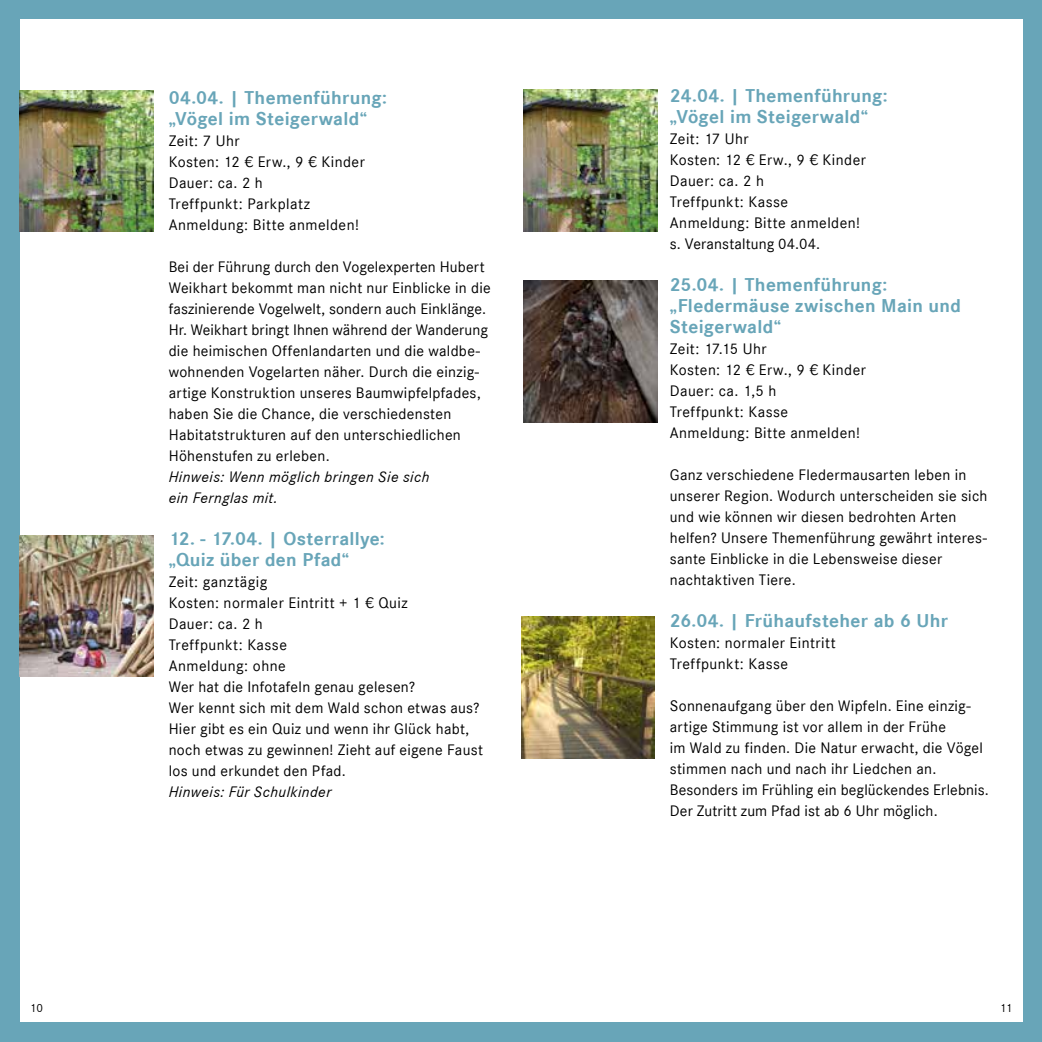
<style>
.page{position:relative;width:1042px;height:1042px;background:#fff}
.page>*{position:absolute;margin:0;border:0;box-sizing:border-box;transform-origin:0 0}
.t1{font:700 19.25px/21px "Corporate S";letter-spacing:.02em;color:#68a5b8}
.t2{font:15.75px/21px "Corporate S";letter-spacing:.02em;color:#000}
.t3{font:italic 15.75px/21px "Corporate S";letter-spacing:.03em;color:#000}
.t4{font:12.25px "Corporate S";color:#000}
</style>
<div class="page">
<div style="left:0;top:0;width:1042px;height:1042px;background:linear-gradient(to right,#67a5b8,#69a6b9)"></div>
<div style="left:20px;top:20px;width:1002px;height:1002px;background:#fff"></div>
<img style="left:20px;top:90px;width:134px;height:142px">
<img style="left:20px;top:535px;width:134px;height:141px">
<img style="left:523px;top:281px;width:134px;height:141px">
<img style="left:521px;top:617px;width:134px;height:141px">
<img style="left:524px;top:90px;width:134px;height:141px">
<p class="t1" style="left:169px;top:88px;width:220px">04.04. | Themenführung: „Vögel im Steigerwald“</p>
<p class="t2" style="left:169px;top:131px;width:198px">Zeit: 7 Uhr<br>Kosten: 12 € Erw., 9 € Kinder<br>Dauer: ca. 2 h<br>Treffpunkt: Parkplatz<br>Anmeldung: Bitte anmelden!</p>
<p class="t2" style="left:169px;top:257px;width:324px">Bei der Führung durch den Vogelexperten Hubert Weikhart bekommt man nicht nur Einblicke in die faszinierende Vogelwelt, sondern auch Einklänge.<br>Hr. Weikhart bringt Ihnen während der Wanderung die heimischen Offenlandarten und die waldbe&shy;wohnenden Vogelarten näher. Durch die einzig&shy;artige Konstruktion unseres Baumwipfelpfades, haben Sie die Chance, die verschiedensten Habitatstrukturen auf den unterschiedlichen Höhenstufen zu erleben.</p>
<p class="t3" style="left:169px;top:467px;width:262px">Hinweis: Wenn möglich bringen Sie sich ein Fernglas mit.</p>
<p class="t1" style="left:169px;top:529px;width:218px">12. - 17.04. | Osterrallye: „Quiz über den Pfad“</p>
<p class="t2" style="left:169px;top:572px;width:316px">Zeit: ganztägig<br>Kosten: normaler Eintritt + 1 € Quiz<br>Dauer: ca. 2 h<br>Treffpunkt: Kasse<br>Anmeldung: ohne<br>Wer hat die Infotafeln genau gelesen?<br>Wer kennt sich mit dem Wald schon etwas aus?<br>Hier gibt es ein Quiz und wenn ihr Glück habt, noch etwas zu gewinnen! Zieht auf eigene Faust los und erkundet den Pfad.</p>
<p class="t3" style="left:169px;top:782px;width:164px">Hinweis: Für Schulkinder</p>
<p class="t1" style="left:670px;top:86px;width:219px">24.04. | Themenführung: „Vögel im Steigerwald“</p>
<p class="t2" style="left:670px;top:128px;width:198px">Zeit: 17 Uhr<br>Kosten: 12 € Erw., 9 € Kinder<br>Dauer: ca. 2 h<br>Treffpunkt: Kasse<br>Anmeldung: Bitte anmelden! s. Veranstaltung 04.04.</p>
<p class="t1" style="left:670px;top:275px;width:293px">25.04. | Themenführung: „Fledermäuse zwischen Main und<br>Steigerwald“</p>
<p class="t2" style="left:670px;top:338px;width:198px">Zeit: 17.15 Uhr<br>Kosten: 12 € Erw., 9 € Kinder<br>Dauer: ca. 1,5 h<br>Treffpunkt: Kasse<br>Anmeldung: Bitte anmelden!</p>
<p class="t2" style="left:670px;top:464px;width:319px">Ganz verschiedene Fledermausarten leben in unserer Region. Wodurch unterscheiden sie sich und wie können wir diesen bedrohten Arten helfen? Unsere Themenführung gewährt interes&shy;sante Einblicke in die Lebensweise dieser nachtaktiven Tiere.</p>
<p class="t1" style="left:670px;top:611px;width:280px">26.04. | Frühaufsteher ab 6 Uhr</p>
<p class="t2" style="left:670px;top:632px;width:167px">Kosten: normaler Eintritt<br>Treffpunkt: Kasse</p>
<p class="t2" style="left:670px;top:695px;width:321px">Sonnenaufgang über den Wipfeln. Eine einzig&shy;artige Stimmung ist vor allem in der Frühe<br>im Wald zu finden. Die Natur erwacht, die Vögel stimmen nach und nach ihr Liedchen an.<br>Besonders im Frühling ein beglückendes Erlebnis.<br>Der Zutritt zum Pfad ist ab 6 Uhr möglich.</p>
<p class="t4" style="left:30px;top:1001px;width:15px">10</p>
<p class="t4" style="left:1000px;top:1001px;width:14px">11</p>
</div>
